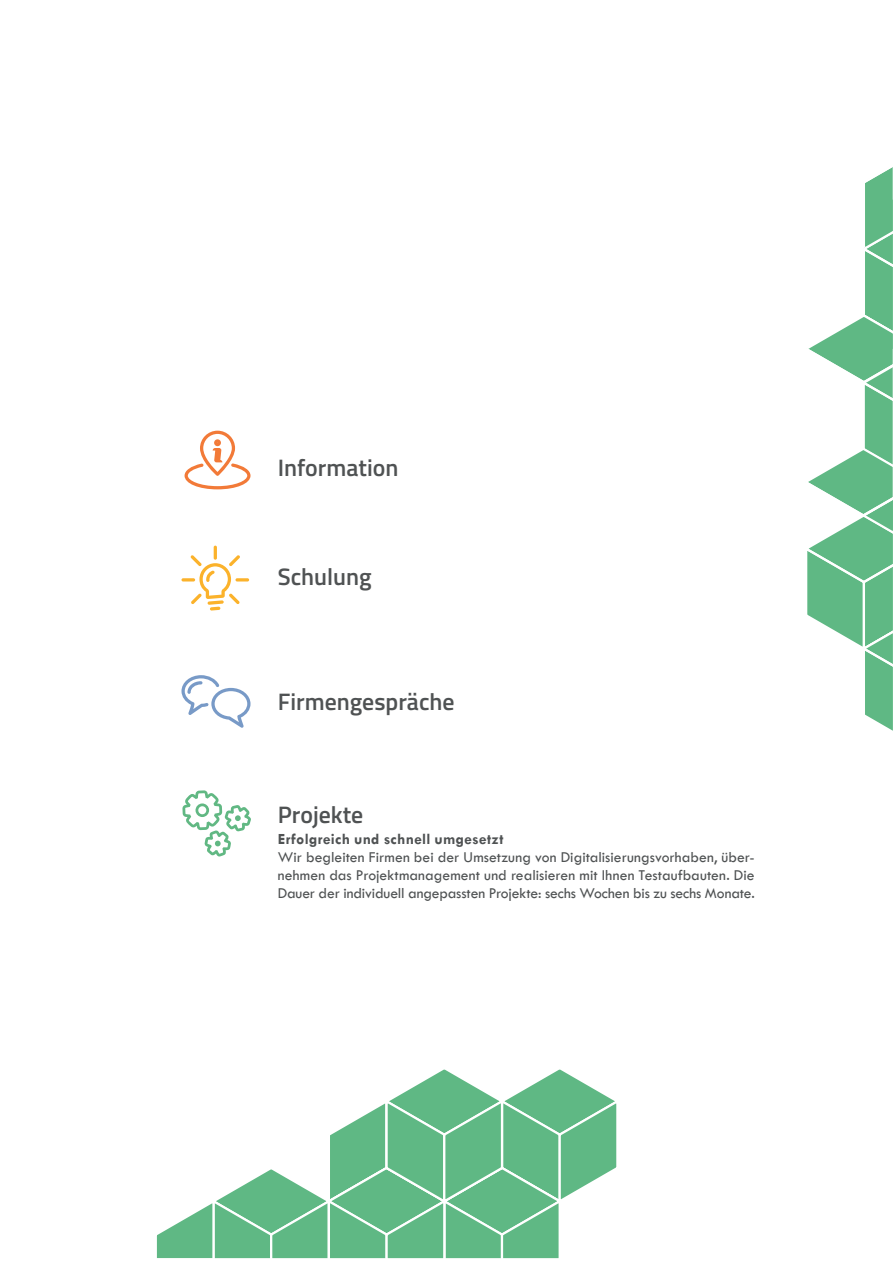
<style>
.page{position:relative;width:893px;height:1263px;background:#fff}
.page>*{position:absolute;margin:0;border:0;box-sizing:border-box;transform-origin:0 0}
.t1{font:600 23.85px "Titillium Web";color:#4f5253}
.t2{font:15.6px/17.9px "Tw Cen";letter-spacing:-.015em;color:#4f5253;text-align:justify}
.t3{font:700 15.6px "Tw Cen";letter-spacing:.02em;color:#4f5253}
</style>
<div class="page">
<svg style="left:182px;top:790px;width:69px;height:67px"></svg>
<svg style="left:185px;top:431px;width:65px;height:58px"></svg>
<hr style="left:214px;top:546px;width:3px;height:14px;background:#fbb22b;border-radius:2px">
<svg style="left:235px;top:578px;width:14px;height:4px"></svg>
<svg style="left:181px;top:578px;width:14px;height:4px"></svg>
<svg style="left:191px;top:555px;width:49px;height:56px"></svg>
<svg style="left:181px;top:675px;width:69px;height:53px"></svg>
<svg style="left:156px;top:1069px;width:461px;height:189px"></svg>
<svg style="left:807px;top:167px;width:86px;height:564px"></svg>
<h1 class="t1" style="left:278px;top:449px;width:122px">Information</h1>
<h1 class="t1" style="left:278px;top:558px;width:95px">Schulung</h1>
<h1 class="t1" style="left:278px;top:682px;width:178px">Firmengespräche</h1>
<h1 class="t1" style="left:278px;top:796px;width:87px">Projekte</h1>
<p class="t3" style="left:278px;top:831px;width:227px">Erfolgreich und schnell umgesetzt</p>
<p class="t2" style="left:278px;top:848px;width:479px">Wir begleiten Firmen bei der Umsetzung von Digitalisierungsvorhaben, über&shy;nehmen das Projektmanagement und realisieren mit Ihnen Testaufbauten. Die Dauer der individuell angepassten Projekte: sechs Wochen bis zu sechs Monate.</p>
</div>
